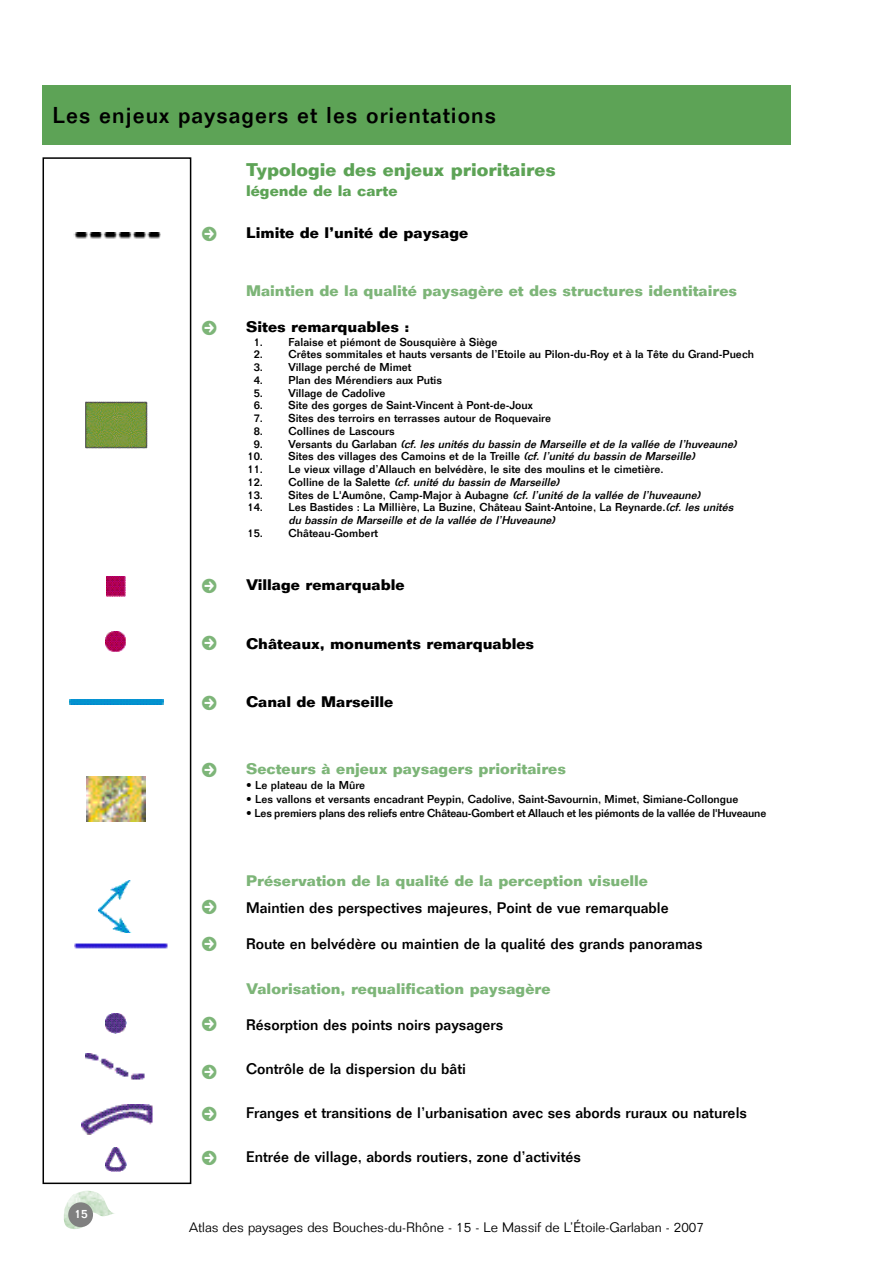
<style>
.page{position:relative;width:893px;height:1263px;background:#fff}
.page>*{position:absolute;margin:0;border:0;box-sizing:border-box;transform-origin:0 0}
.t1{font:500 22.5px "Folio";letter-spacing:.045em;color:#000}
.t2{font:700 18px "Folio";color:#5da356}
.t3{font:18px "Mini Pics Directional RA";color:#7db578}
.t4{font:500 15px "Folio";color:#000}
.t5{font:700 15px "Folio";color:#7db578}
.t6{font:700 15px "Folio";color:#000}
.t7{font:700 15px "Folio";color:#5da356}
.t8{font:300 13.5px "Folio";color:#000}
.t9{font:500 12px "Folio";color:#fff}
.t10{font:500 11.25px/12.8px "Folio";color:#000}
.t11{font:italic 500 11.25px/12.8px "Folio";color:#000}
.s1{font-style:normal}
.s2{font-style:italic}
</style>
<div class="page">
<img style="left:64px;top:1190px;width:50px;height:39px">
<div style="left:68px;top:1202px;width:25px;height:25px;background:#808080;border-radius:50%"></div>
<div style="left:43px;top:85px;width:748px;height:60px;background:#5da356"></div>
<div style="left:43px;top:157px;width:148px;height:1027px;border:2px solid #000"></div>
<img style="left:85px;top:401px;width:63px;height:47px">
<img style="left:106px;top:576px;width:19px;height:20px">
<img style="left:87px;top:776px;width:58px;height:45px">
<img style="left:98px;top:881px;width:34px;height:52px">
<img style="left:74px;top:943px;width:94px;height:6px">
<img style="left:106px;top:1148px;width:20px;height:24px">
<img style="left:86px;top:1054px;width:59px;height:26px">
<img style="left:82px;top:1104px;width:71px;height:30px">
<img style="left:106px;top:632px;width:20px;height:20px">
<img style="left:106px;top:1013px;width:20px;height:20px">
<img style="left:73px;top:233px;width:88px;height:6px">
<img style="left:69px;top:700px;width:95px;height:5px">
<h1 class="t1" style="left:53px;top:107px;width:445px">Les enjeux paysagers et les orientations</h1>
<h2 class="t2" style="left:246px;top:164px;width:311px">Typologie des enjeux prioritaires</h2>
<h3 class="t7" style="left:246px;top:185px;width:153px">légende de la carte</h3>
<h3 class="t6" style="left:246px;top:227px;width:224px">Limite de l’unité de paysage</h3>
<h2 class="t3" style="left:219px;top:226px;width:17px;rotate:90deg">,</h2>
<p class="t9" style="left:74px;top:1209px;width:15px">15</p>
<h2 class="t3" style="left:219px;top:320px;width:17px;rotate:90deg">,</h2>
<h2 class="t3" style="left:219px;top:578px;width:17px;rotate:90deg">,</h2>
<h2 class="t3" style="left:219px;top:635px;width:17px;rotate:90deg">,</h2>
<h2 class="t3" style="left:219px;top:695px;width:17px;rotate:90deg">,</h2>
<h2 class="t3" style="left:219px;top:762px;width:17px;rotate:90deg">,</h2>
<h2 class="t3" style="left:219px;top:899px;width:17px;rotate:90deg">,</h2>
<h2 class="t3" style="left:219px;top:936px;width:17px;rotate:90deg">,</h2>
<h2 class="t3" style="left:219px;top:1016px;width:17px;rotate:90deg">,</h2>
<h2 class="t3" style="left:219px;top:1064px;width:17px;rotate:90deg">,</h2>
<h2 class="t3" style="left:219px;top:1106px;width:17px;rotate:90deg">,</h2>
<h2 class="t3" style="left:219px;top:1150px;width:17px;rotate:90deg">,</h2>
<h3 class="t5" style="left:246px;top:285px;width:493px">M aintien de la qualité paysagère et des structures identitaires</h3>
<h3 class="t6" style="left:246px;top:321px;width:165px">Sites remarquables :</h3>
<p class="t10" style="left:254px;top:336px;width:245px">1. Falaise et piémont de Sousquière à Siège</p>
<p class="t10" style="left:254px;top:349px;width:502px">2. Crêtes sommitales et hauts versants de l’Etoile au Pilon-du-Roy et à la Tête du Grand-Puech</p>
<p class="t10" style="left:254px;top:362px;width:159px">3. Village perché de Mimet</p>
<p class="t10" style="left:254px;top:375px;width:190px">4. Plan des Mérendiers aux Putis</p>
<p class="t10" style="left:254px;top:387px;width:133px">5. Village de Cadolive</p>
<p class="t10" style="left:254px;top:400px;width:281px">6. Site des gorges de Saint-Vincent à Pont-de-Joux</p>
<p class="t10" style="left:254px;top:413px;width:299px">7. Sites des terroirs en terrasses autour de Roquevaire</p>
<p class="t11" style="left:254px;top:426px;width:487px"><span class="s1">8. Collines de Lascours<br>9 . Ve r s a n t s d u G a r l a b a n</span> (cf. les unités du bassin de Marseille et de la vallée de l’huveaune)</p>
<p class="t10" style="left:247px;top:451px;width:451px">10. Sites des villages des Camoins et de la Treille <span class="s2">(cf. l’unité du bassin de Marseille)</span></p>
<p class="t10" style="left:247px;top:464px;width:418px">11. Le vieux village d’Allauch en belvédère, le site des moulins et le cimetière.<br>1 2 . C o l l i n e d e l a S a l e tt e <span class="s2">(cf. unité du bassin de Marseille)</span></p>
<p class="t10" style="left:247px;top:489px;width:457px">13. Sites de L'Aumône, Camp-Major à Aubagne <span class="s2">(cf. l’unité de la vallée de l’huveaune)</span></p>
<p class="t10" style="left:289px;top:502px;width:449px;text-indent:-41px">14. Les Bastides : La Millière, La Buzine, Château Saint-Antoine, La Reynarde.<span class="s2">(cf. les unités du bassin de Marseille et de la vallée de l’Huveaune)</span></p>
<p class="t10" style="left:247px;top:528px;width:132px">15. Château-Gombert</p>
<h3 class="t6" style="left:246px;top:579px;width:160px">Village remarquable</h3>
<h3 class="t6" style="left:246px;top:638px;width:290px">Châteaux, monuments remarquables</h3>
<h3 class="t6" style="left:246px;top:697px;width:149px">Canal de Marseille</h3>
<h3 class="t5" style="left:246px;top:763px;width:321px">Secteurs à enjeux paysagers prioritaires</h3>
<p class="t10" style="left:246px;top:780px;width:121px">• Le plateau de la Mûre</p>
<p class="t10" style="left:246px;top:794px;width:494px">• Les vallons et versants encadrant Peypin, Cadolive, Saint-Savournin, Mimet, Simiane-Collongue</p>
<p class="t10" style="left:246px;top:808px;width:522px">• Les premiers plans des reliefs entre Château-Gombert et Allauch et les piémonts de la vallée de l'Huveaune</p>
<h3 class="t5" style="left:246px;top:875px;width:404px">Préservation de la qualité de la perception visuelle</h3>
<h3 class="t4" style="left:246px;top:902px;width:424px">Maintien des perspectives majeures, Point de vue remarquable</h3>
<h3 class="t4" style="left:246px;top:938px;width:458px">Route en belvédère ou maintien de la qualité des grands panoramas</h3>
<h3 class="t5" style="left:246px;top:984px;width:306px">Valorisation, requalification paysagère</h3>
<h3 class="t4" style="left:246px;top:1020px;width:259px">Résorption des points noirs paysagers</h3>
<h3 class="t4" style="left:246px;top:1063px;width:221px">Contrôle de la dispersion du bâti</h3>
<h3 class="t4" style="left:246px;top:1107px;width:502px">Franges et transitions de l’urbanisation avec ses abords ruraux ou naturels</h3>
<h3 class="t4" style="left:246px;top:1151px;width:337px">Entrée de village, abords routiers, zone d’activités</h3>
<p class="t8" style="left:189px;top:1222px;width:516px">Atlas des paysages des Bouches-du-Rhône - 15 - Le Massif de L’Étoile-Garlaban - 2007</p>
</div>
